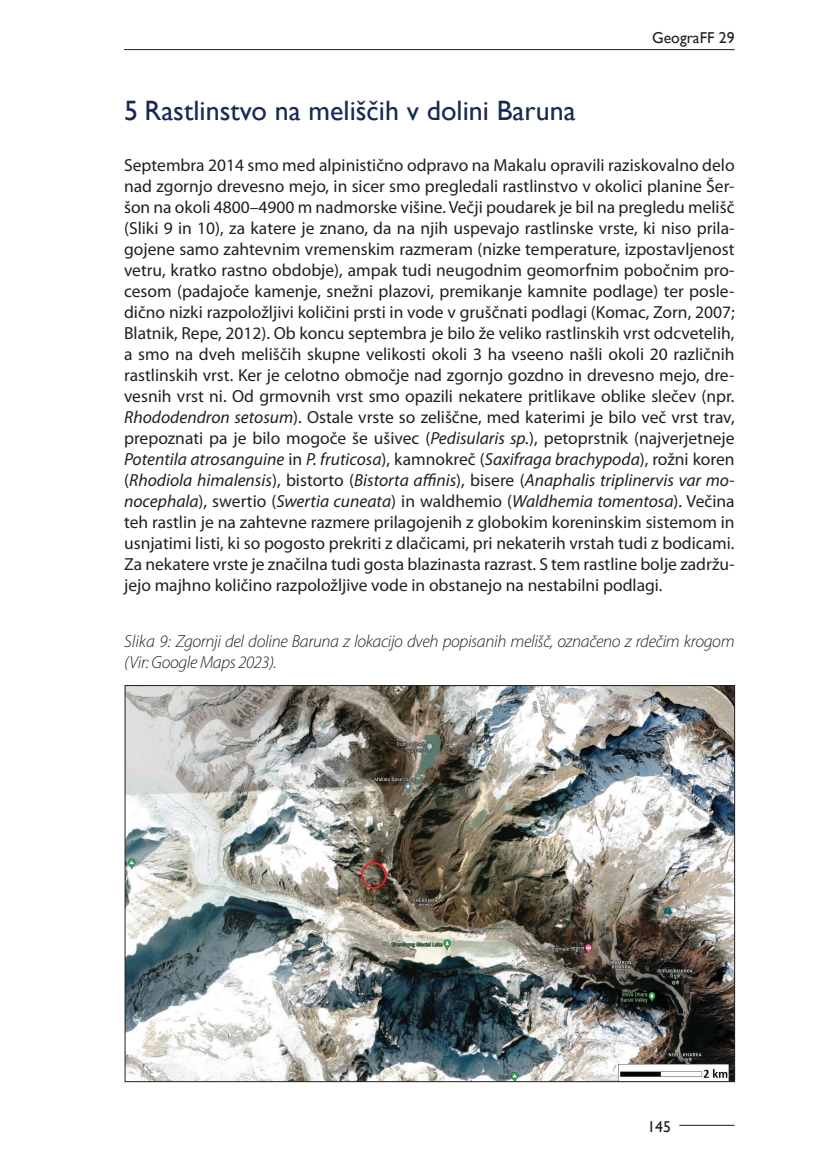
<style>
.page{position:relative;width:819px;height:1166px;background:#fff}
.page>*{position:absolute;margin:0;border:0;box-sizing:border-box;transform-origin:0 0}
.t1{font:28px "Gill Sans";color:#192954}
.t2{font:17.5px/21px "Myriad Pro";color:#231f20;text-align:justify}
.t3{font:italic 300 17.5px/21px "Myriad Pro";letter-spacing:-.02em;color:#231f20}
.t4{font:15.75px "Gill Sans";color:#231f20}
.s1{font-style:italic}
</style>
<div class="page">
<hr style="left:124px;top:49px;width:610px;height:1px;background:#231f20">
<hr style="left:679px;top:1125px;width:55px;height:1px;background:#231f20">
<img style="left:127px;top:687px;width:606px;height:393px">
<p class="t4" style="left:652px;top:28px;width:84px">GeograFF 29</p>
<h1 class="t1" style="left:124px;top:95px;width:453px">5 Rastlinstvo na meliščih v dolini Baruna</h1>
<p class="t2" style="left:124px;top:154px;width:612px">Septembra 2014 smo med alpinistično odpravo na Makalu opravili raziskovalno delo nad zgornjo drevesno mejo, in sicer smo pregledali rastlinstvo v okolici planine Šer&shy;šon na okoli 4800–4900 m nadmorske višine. Večji poudarek je bil na pregledu melišč (Sliki 9 in 10), za katere je znano, da na njih uspevajo rastlinske vrste, ki niso prila&shy;gojene samo zahtevnim vremenskim razmeram (nizke temperature, izpostavljenost vetru, kratko rastno obdobje), ampak tudi neugodnim geomorfnim pobočnim pro&shy;cesom (padajoče kamenje, snežni plazovi, premikanje kamnite podlage) ter posle&shy;dično nizki razpoložljivi količini prsti in vode v gruščnati podlagi (Komac, Zorn, 2007; Blatnik, Repe, 2012). Ob koncu septembra je bilo že veliko rastlinskih vrst odcvetelih, a smo na dveh meliščih skupne velikosti okoli 3 ha vseeno našli okoli 20 različnih rastlinskih vrst. Ker je celotno območje nad zgornjo gozdno in drevesno mejo, dre&shy;vesnih vrst ni. Od grmovnih vrst smo opazili nekatere pritlikave oblike slečev (npr.<br><span class="s1">Rhododendron setosum</span>). Ostale vrste so zeliščne, med katerimi je bilo več vrst trav, prepoznati pa je bilo mogoče še ušivec (<span class="s1">Pedisularis sp.</span>), petoprstnik (najverjetneje <span class="s1">Potentila atrosanguine</span> in <span class="s1">P. fruticosa</span>), kamnokreč (<span class="s1">Saxifraga brachypoda</span>), rožni koren (<span class="s1">Rhodiola himalensis</span>), bistorto (<span class="s1">Bistorta affinis</span>), bisere (<span class="s1">Anaphalis triplinervis var mo&shy;nocephala</span>), swertio (<span class="s1">Swertia cuneata</span>) in waldhemio (<span class="s1">Waldhemia tomentosa</span>). Večina teh rastlin je na zahtevne razmere prilagojenih z globokim koreninskim sistemom in usnjatimi listi, ki so pogosto prekriti z dlačicami, pri nekaterih vrstah tudi z bodicami.<br>Za nekatere vrste je značilna tudi gosta blazinasta razrast. S tem rastline bolje zadržu&shy;jejo majhno količino razpoložljive vode in obstanejo na nestabilni podlagi.</p>
<p class="t3" style="left:124px;top:630px;width:612px">Slika 9: Zgornji del doline Baruna z lokacijo dveh popisanih melišč, označeno z rdečim krogom (Vir: Google Maps 2023).</p>
<p class="t4" style="left:647px;top:1118px;width:25px">145</p>
</div>
